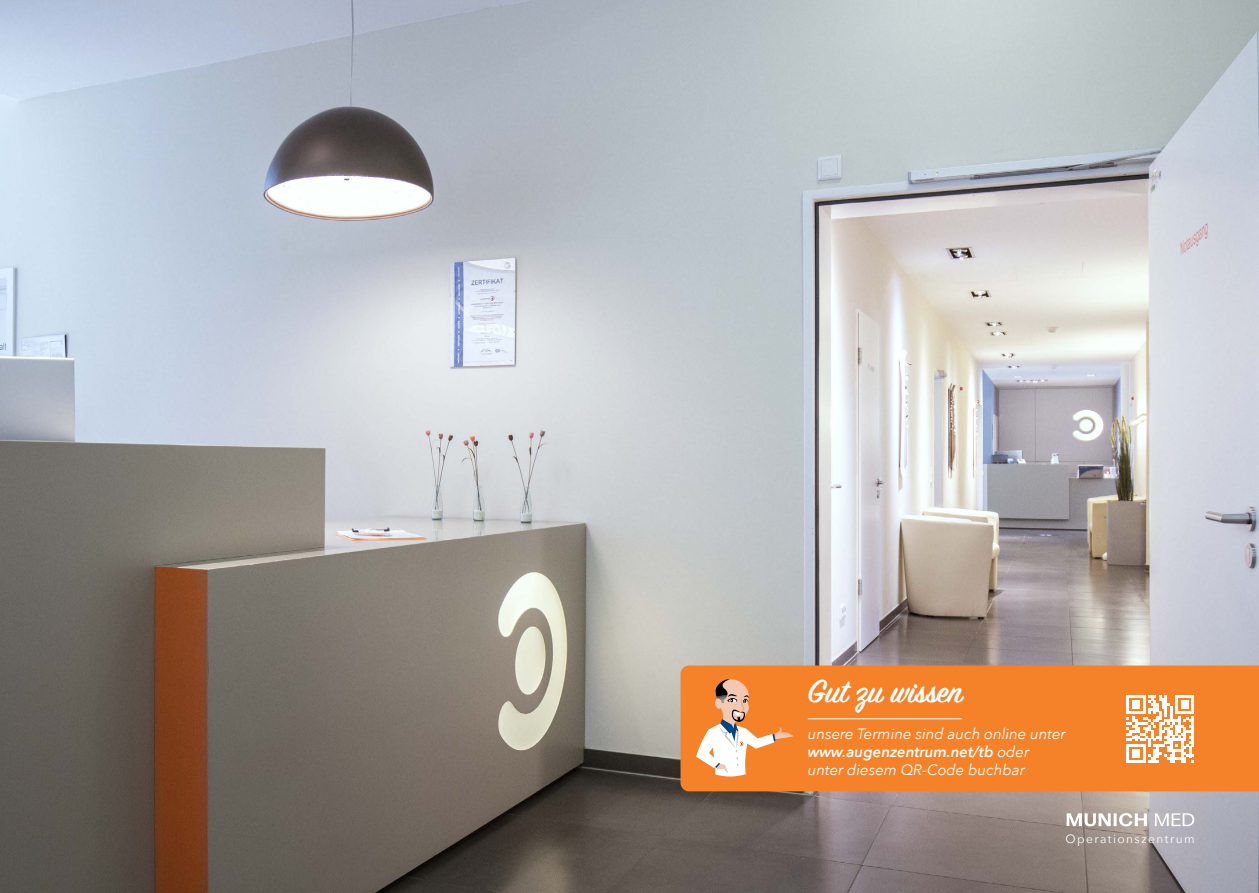
<style>
.page{position:relative;width:1259px;height:893px;background:#fff}
.page>*{position:absolute;margin:0;border:0;box-sizing:border-box;transform-origin:0 0}
.t1{font:600 36px "Sign Painter House Script";color:#fff}
.t2{font:italic 15px/18px "Avenir Next";color:#fff}
.t3{font:12px "Avenir Next";letter-spacing:.12em;color:#fff}
.s1{font-weight:600}
</style>
<div class="page">
<img style="left:0;top:0;width:1259px;height:893px">
<div style="left:680px;top:665px;width:579px;height:126px;background:#f58229"></div>
<svg style="left:1126px;top:695px;width:68px;height:68px"></svg>
<hr style="left:807px;top:718px;width:155px;height:1px;background:#fff">
<svg style="left:691px;top:679px;width:102px;height:97px"></svg>
<svg style="left:1066px;top:813px;width:81px;height:13px"></svg>
<svg style="left:1155px;top:813px;width:39px;height:13px"></svg>
<h1 class="t1" style="left:807px;top:669px;width:156px">Gut zu wissen</h1>
<p class="t2" style="left:807px;top:724px;width:259px">unsere Termine sind auch online unter <span class="s1">www.augenzentrum.net/tb</span> oder unter diesem QR-Code buchbar</p>
<p class="t3" style="left:1065px;top:828px;width:131px">Operationszentrum</p>
</div>
